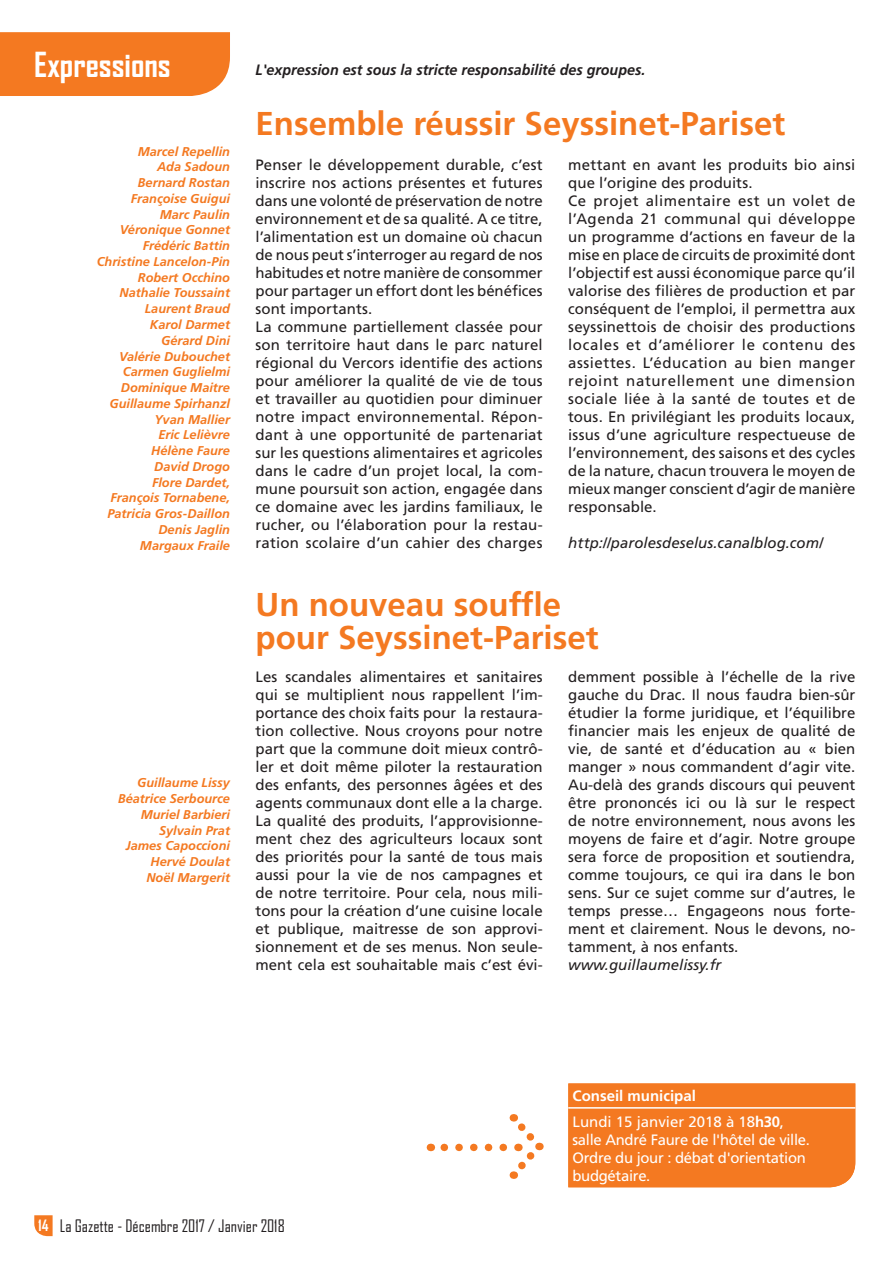
<style>
.page{position:relative;width:894px;height:1264px;background:#fff}
.page>*{position:absolute;margin:0;border:0;box-sizing:border-box;transform-origin:0 0}
.t1{font:700 33px/33px "Frutiger LT Std";color:#f47921}
.t2{font:700 33px "Agency FB";color:#fff}
.t3{font:16.5px "Agency FB";color:#231f20}
.t4{font:15px/18px "Frutiger LT Std";letter-spacing:.005em;color:#231f20}
.t5{font:15px/18px "Frutiger LT Std";letter-spacing:-.02em;color:#fff}
.t6{font:italic 15px "Frutiger LT Std";color:#231f20}
.t7{font:italic 700 15px "Frutiger LT Std";color:#231f20;scale:.95 1}
.t8{font:15px/26.5px "Frutiger LT Std";color:#fff}
.t9{font:700 15px "Agency FB";color:#fff}
.t10{font:italic 700 12.75px/15.8px "Frutiger LT Std";color:#f47921;text-align:right}
.s1{font-weight:700}
</style>
<div class="page">
<div style="left:0;top:32px;width:230px;height:64px;background:#f47921"></div>
<svg style="left:34px;top:1215px;width:19px;height:20px"></svg>
<svg style="left:440px;top:1114px;width:104px;height:64px"></svg>
<div style="left:568px;top:1083px;width:287px;height:104px;background:#f47921"></div>
<hr style="left:568px;top:1106px;width:287px;height:2px;background:#fff">
<h1 class="t2" style="left:34px;top:44px;width:138px">Expressions</h1>
<p class="t10" style="left:97px;top:143px;width:135px">Marcel Repellin<br>Ada Sadoun<br>Bernard Rostan<br>Françoise Guigui<br>Marc Paulin<br>Véronique Gonnet<br>Frédéric Battin<br>Christine Lancelon-Pin<br>Robert Occhino<br>Nathalie Toussaint<br>Laurent Braud<br>Karol Darmet<br>Gérard Dini<br>Valérie Dubouchet<br>Carmen Guglielmi<br>Dominique Maitre<br>Guillaume Spirhanzl<br>Yvan Mallier<br>Eric Lelièvre<br>Hélène Faure<br>David Drogo<br>Flore Dardet,<br>François Tornabene,<br>Patricia Gros-Daillon<br>Denis Jaglin<br>Margaux Fraile</p>
<p class="t10" style="left:118px;top:775px;width:113px">Guillaume Lissy<br>Béatrice Serbource<br>Muriel Barbieri<br>Sylvain Prat<br>James Capoccioni<br>Hervé Doulat<br>Noël Margerit</p>
<p class="t7" style="left:255px;top:61px;width:412px">L'expression est sous la stricte responsabilité des groupes.</p>
<h1 class="t1" style="left:255px;top:107px;width:531px">Ensemble réussir Seyssinet-Pariset</h1>
<p class="t4" style="left:255px;top:156px;width:289px">Penser le développement durable, c’est inscrire nos actions présentes et futures dans une volonté de préservation de notre environnement et de sa qualité. A ce titre, l’alimentation est un domaine où chacun de nous peut s’interroger au regard de nos habitudes et notre manière de consommer pour partager un effort dont les bénéfices sont importants.<br>La commune partiellement classée pour son territoire haut dans le parc naturel régional du Vercors identifie des actions pour améliorer la qualité de vie de tous et travailler au quotidien pour diminuer notre impact environnemental. Répon&shy;dant à une opportunité de partenariat sur les questions alimentaires et agricoles dans le cadre d’un projet local, la com&shy;mune poursuit son action, engagée dans ce domaine avec les jardins familiaux, le rucher, ou l’élaboration pour la restau&shy;ration scolaire d’un cahier des charges</p>
<p class="t4" style="left:568px;top:155px;width:289px">mettant en avant les produits bio ainsi que l’origine des produits.<br>Ce projet alimentaire est un volet de l’Agenda 21 communal qui développe un programme d’actions en faveur de la mise en place de circuits de proximité dont l’objectif est aussi économique parce qu’il valorise des filières de production et par conséquent de l’emploi, il permettra aux seyssinettois de choisir des productions locales et d’améliorer le contenu des assiettes. L’éducation au bien manger rejoint naturellement une dimension sociale liée à la santé de toutes et de tous. En privilégiant les produits locaux, issus d’une agriculture respectueuse de l’environnement, des saisons et des cycles de la nature, chacun trouvera le moyen de mieux manger conscient d’agir de manière responsable.</p>
<p class="t6" style="left:568px;top:534px;width:256px">http://parolesdeselus.canalblog.com/</p>
<h1 class="t1" style="left:255px;top:588px;width:344px">Un nouveau souffle pour Seyssinet-Pariset</h1>
<p class="t4" style="left:255px;top:667px;width:289px;text-align:justify">Les scandales alimentaires et sanitaires qui se multiplient nous rappellent l’im&shy;portance des choix faits pour la restaura&shy;tion collective. Nous croyons pour notre part que la commune doit mieux contrô&shy;ler et doit même piloter la restauration des enfants, des personnes âgées et des agents communaux dont elle a la charge.<br>La qualité des produits, l’approvisionne&shy;ment chez des agriculteurs locaux sont des priorités pour la santé de tous mais aussi pour la vie de nos campagnes et de notre territoire. Pour cela, nous mili&shy;tons pour la création d’une cuisine locale et publique, maitresse de son approvi&shy;sionnement et de ses menus. Non seule&shy;ment cela est souhaitable mais c’est évi-</p>
<p class="t4" style="left:568px;top:667px;width:289px;text-align:justify">demment possible à l’échelle de la rive gauche du Drac. Il nous faudra bien-sûr étudier la forme juridique, et l’équilibre financier mais les enjeux de qualité de vie, de santé et d’éducation au « bien manger » nous commandent d’agir vite.<br>Au-delà des grands discours qui peuvent être prononcés ici ou là sur le respect de notre environnement, nous avons les moyens de faire et d’agir. Notre groupe sera force de proposition et soutiendra, comme toujours, ce qui ira dans le bon sens. Sur ce sujet comme sur d’autres, le temps presse… Engageons nous forte&shy;ment et clairement. Nous le devons, no&shy;tamment, à nos enfants.</p>
<p class="t6" style="left:568px;top:956px;width:155px">www.guillaumelissy.fr</p>
<p class="t8" style="left:572px;top:1082px;width:213px"><span class="s1">Conseil municipal<br></span>Lundi 15 janvier 2018 à 18<span class="s1">h30</span>,</p>
<p class="t5" style="left:572px;top:1130px;width:239px">salle André Faure de l'hôtel de ville.<br>Ordre du jour : débat d'orientation budgétaire.</p>
<p class="t9" style="left:38px;top:1216px;width:12px">14</p>
<p class="t3" style="left:60px;top:1215px;width:226px">La Gazette - Décembre 2017 / Janvier 2018</p>
</div>
